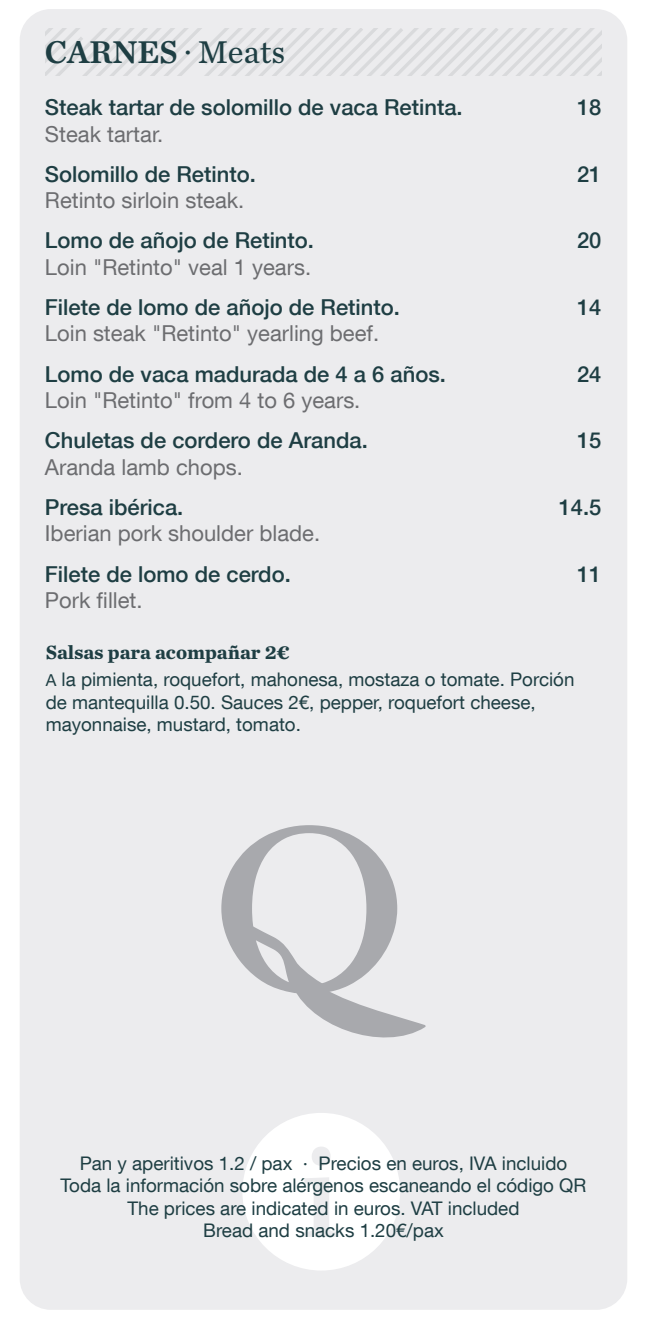
<style>
.page{position:relative;width:647px;height:1325px;background:#fff}
.page>*{position:absolute;margin:0;border:0;box-sizing:border-box;transform-origin:0 0}
.t1{font:32.88px "Chronicle Text G2 Semi";color:#1e3e43}
.t2{font:500 22px "Helvetica Neue LT Com";color:#1e3e43}
.t3{font:22px "Helvetica Neue LT Com";color:#6c6d70}
.t4{font:700 20px "Chronicle Text G2";color:#1e3e43}
.t5{font:18.75px/22.5px "Helvetica Neue LT Com";color:#1e3e43;text-align:center}
.s1{font-family:"Chronicle Text G2"}
.s2{font-size:16.38px}
</style>
<div class="page">
<div style="left:20px;top:9px;width:607px;height:1300px;background:#ececee;border-radius:31px"></div>
<svg style="left:221px;top:825px;width:205px;height:213px"></svg>
<svg style="left:242px;top:1113px;width:158px;height:157px"></svg>
<svg style="left:46px;top:28px;width:555px;height:47px"></svg>
<h1 class="t1" style="left:45px;top:26px;width:242px">CARNES <span class="s1">· Meats</span></h1>
<p class="t2" style="left:45px;top:94px;width:419px">Steak tartar de solomillo de vaca Retinta.</p>
<p class="t2" style="left:576px;top:94px;width:26px">18</p>
<p class="t3" style="left:45px;top:120px;width:120px">Steak tartar.</p>
<p class="t2" style="left:45px;top:161px;width:212px">Solomillo de Retinto.</p>
<p class="t2" style="left:576px;top:161px;width:26px">21</p>
<p class="t3" style="left:45px;top:187px;width:201px">Retinto sirloin steak.</p>
<p class="t2" style="left:45px;top:227px;width:270px">Lomo de añojo de Retinto.</p>
<p class="t2" style="left:576px;top:227px;width:26px">20</p>
<p class="t3" style="left:45px;top:253px;width:267px">Loin "Retinto" veal 1 years.</p>
<p class="t2" style="left:45px;top:294px;width:356px">Filete de lomo de añojo de Retinto.</p>
<p class="t2" style="left:576px;top:294px;width:26px">14</p>
<p class="t3" style="left:45px;top:320px;width:335px">Loin steak "Retinto" yearling beef.</p>
<p class="t2" style="left:45px;top:360px;width:402px">Lomo de vaca madurada de 4 a 6 años.</p>
<p class="t2" style="left:576px;top:360px;width:26px">24</p>
<p class="t3" style="left:45px;top:386px;width:317px">Loin "Retinto" from 4 to 6 years.</p>
<p class="t2" style="left:45px;top:427px;width:324px">Chuletas de cordero de Aranda.</p>
<p class="t2" style="left:576px;top:427px;width:26px">15</p>
<p class="t3" style="left:45px;top:453px;width:199px">Aranda lamb chops.</p>
<p class="t2" style="left:45px;top:494px;width:140px">Presa ibérica.</p>
<p class="t2" style="left:558px;top:494px;width:44px">14.5</p>
<p class="t3" style="left:45px;top:520px;width:276px">Iberian pork shoulder blade.</p>
<p class="t2" style="left:45px;top:560px;width:247px">Filete de lomo de cerdo.</p>
<p class="t2" style="left:576px;top:560px;width:26px">11</p>
<p class="t3" style="left:45px;top:586px;width:99px">Pork fillet.</p>
<p class="t4" style="left:46px;top:636px;width:245px">Salsas para acompañar 2€</p>
<p class="t5" style="left:46px;top:667px;width:530px;text-align:left"><span class="s2">A</span> la pimienta, roquefort, mahonesa, mostaza o tomate. Porción de mantequilla 0.50. Sauces 2€, pepper, roquefort cheese, mayonnaise, mustard, tomato.</p>
<p class="t5" style="left:60px;top:1151px;width:527px">Pan y aperitivos 1.2 / pax · Precios en euros, IVA incluido Toda la información sobre alérgenos escaneando el código QR The prices are indicated in euros. VAT included<br>Bread and snacks 1.20€/pax</p>
</div>
